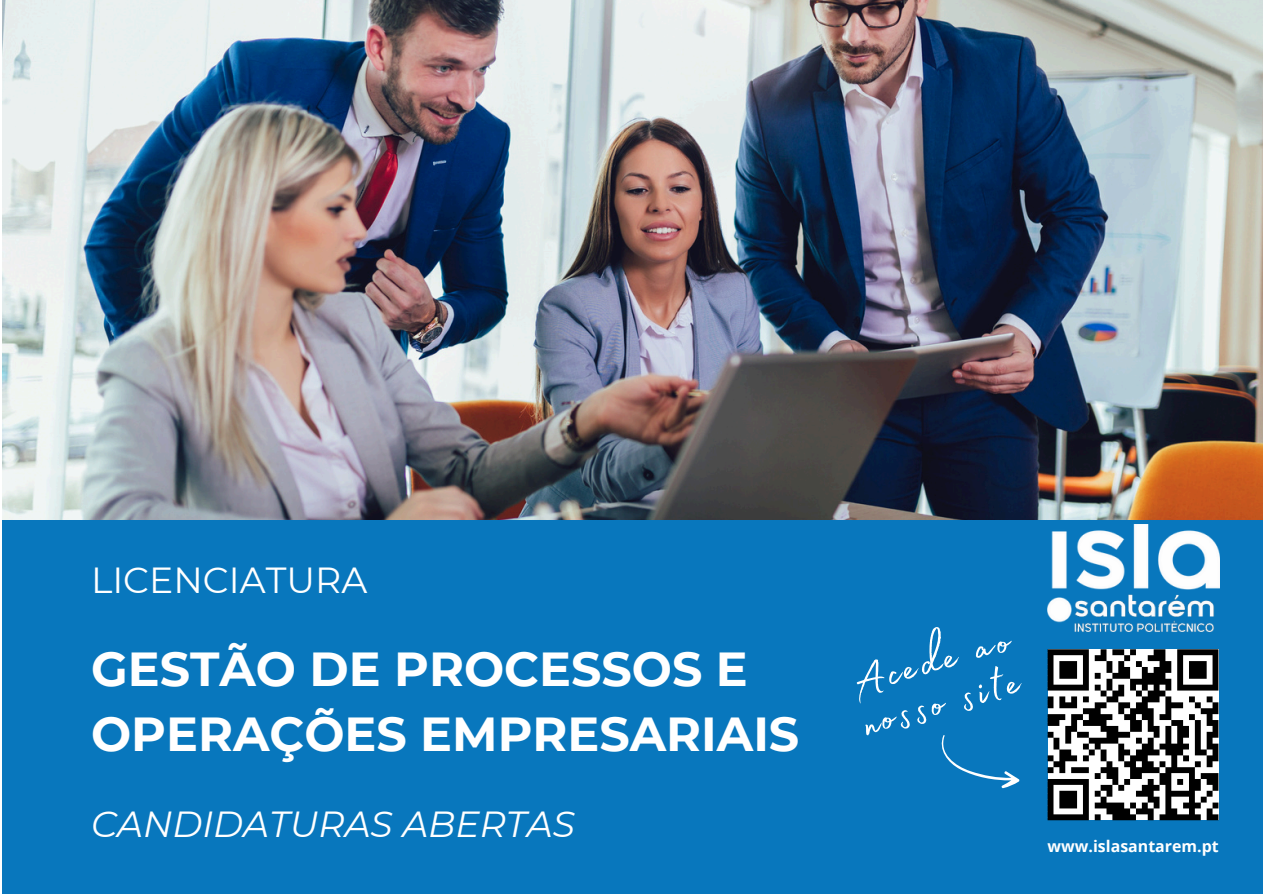
<style>
.page{position:relative;width:1263px;height:894px;background:#fff}
.page>*{position:absolute;margin:0;border:0;box-sizing:border-box;transform-origin:0 0}
.t1{font:56.85px/42px "Madelyn Fill";color:#fff}
.t2{font:700 47.55px/65.7px "Montserrat";color:#fff}
.t3{font:italic 36.15px "Montserrat";color:#fff}
.t4{font:36.15px "Montserrat";color:#fff}
.t5{font:700 15.9px "Open Sans";color:#fff}
</style>
<div class="page">
<div style="left:2px;top:519px;width:1260px;height:374px;background:#0877bd"></div>
<img style="left:2px;top:0;width:1261px;height:519px">
<svg style="left:941px;top:735px;width:79px;height:53px"></svg>
<svg style="left:1048px;top:649px;width:170px;height:171px;background:#7e7e7e"></svg>
<img style="left:1051px;top:524px;width:168px;height:65px">
<img style="left:1074px;top:594px;width:141px;height:38px">
<img style="left:1048px;top:597px;width:24px;height:26px">
<p class="t4" style="left:91px;top:558px;width:278px">LICENCIATURA</p>
<p class="t2" style="left:91px;top:635px;width:710px">GESTÃO DE PROCESSOS E<br>OPERAÇÕES EMPRESARIAIS</p>
<p class="t3" style="left:91px;top:801px;width:485px">CANDIDATURAS ABERTAS</p>
<p class="t1" style="left:843px;top:654px;width:165px;rotate:-16deg">Acede ao nosso site</p>
<h3 class="t5" style="left:1048px;top:834px;width:173px">www.islasantarem.pt</h3>
</div>
